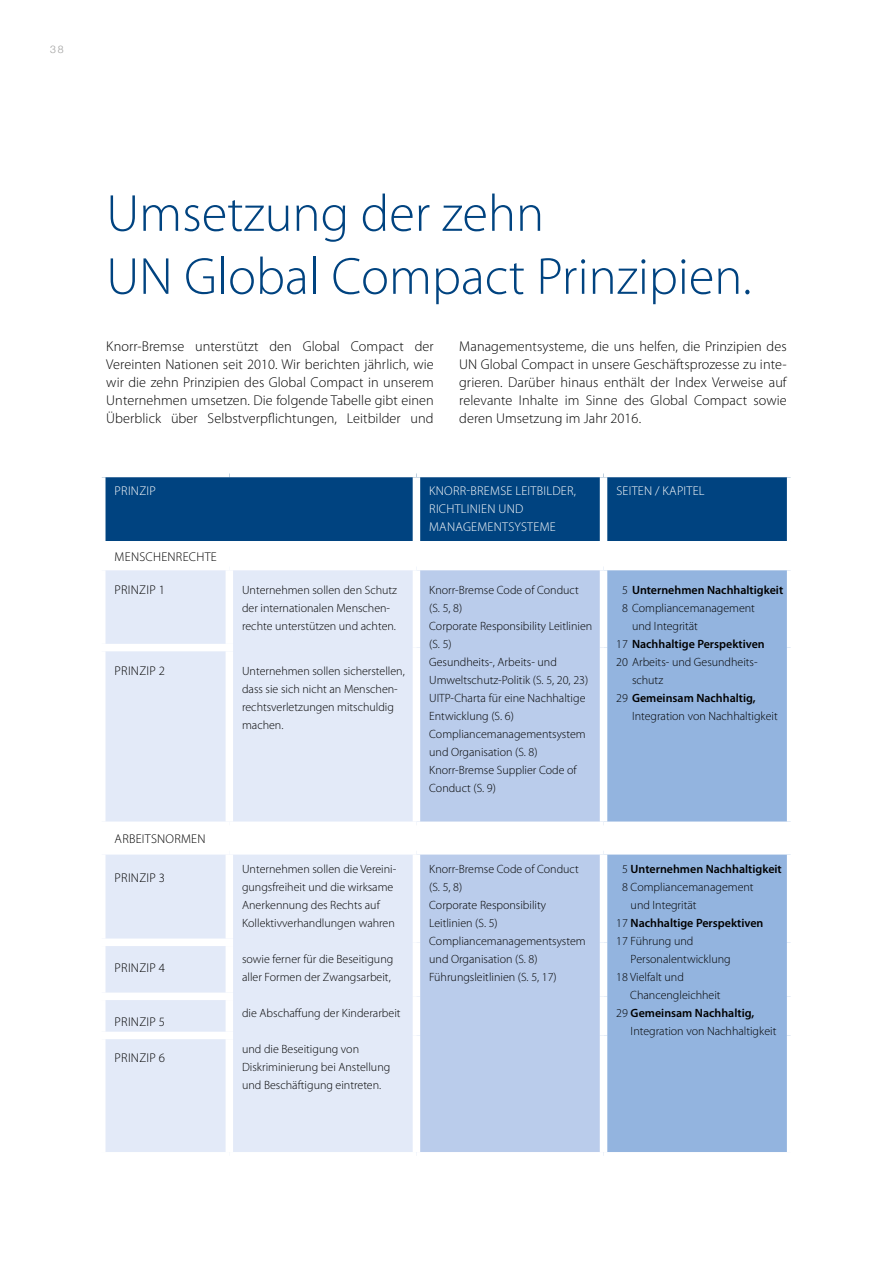
<style>
.page{position:relative;width:893px;height:1263px;background:#fff}
.page>*{position:absolute;margin:0;border:0;box-sizing:border-box;transform-origin:0 0}
.t1{font:300 52.5px/63px "Myriad Pro";color:#004380}
.t2{font:300 14.25px/18px "Myriad Pro";letter-spacing:.005em;color:#000;text-align:justify}
.t3{font:300 12.75px/18px "Myriad Pro";letter-spacing:.02em;color:#fff}
.t4{font:300 12.75px "Myriad Pro";letter-spacing:.02em;color:#000}
.t5{font:300 12px/18px "Myriad Pro";color:#000}
.t6{font:600 12px "Myriad Pro";color:#000}
.t7{font:300 10.5px "Helvetica Neue";color:#9d9d9c}
.s1{font-weight:300}
</style>
<div class="page">
<div style="left:106px;top:477px;width:681px;height:64px;background:#004380"></div>
<div style="left:106px;top:570px;width:307px;height:582px;background:#e3eaf8"></div>
<div style="left:420px;top:570px;width:180px;height:582px;background:#bacceb"></div>
<div style="left:607px;top:570px;width:180px;height:582px;background:#93b4df"></div>
<div style="left:98px;top:644px;width:135px;height:7px;background:#fff"></div>
<div style="left:98px;top:821px;width:131px;height:8px;background:#fff"></div>
<div style="left:98px;top:847px;width:131px;height:7px;background:#fff"></div>
<div style="left:98px;top:938px;width:135px;height:8px;background:#fff"></div>
<div style="left:98px;top:992px;width:135px;height:8px;background:#fff"></div>
<div style="left:98px;top:1032px;width:135px;height:7px;background:#fff"></div>
<div style="left:226px;top:570px;width:7px;height:74px;background:#fff"></div>
<div style="left:226px;top:651px;width:7px;height:170px;background:#fff"></div>
<div style="left:229px;top:821px;width:187px;height:8px;background:#fff"></div>
<div style="left:226px;top:829px;width:7px;height:18px;background:#fff"></div>
<div style="left:229px;top:847px;width:187px;height:7px;background:#fff"></div>
<div style="left:226px;top:854px;width:7px;height:84px;background:#fff"></div>
<div style="left:226px;top:946px;width:7px;height:46px;background:#fff"></div>
<div style="left:226px;top:1000px;width:7px;height:32px;background:#fff"></div>
<div style="left:226px;top:1039px;width:7px;height:113px;background:#fff"></div>
<div style="left:413px;top:477px;width:7px;height:64px;background:#fff"></div>
<div style="left:600px;top:477px;width:7px;height:64px;background:#fff"></div>
<div style="left:416px;top:821px;width:187px;height:8px;background:#fff"></div>
<div style="left:603px;top:821px;width:191px;height:8px;background:#fff"></div>
<div style="left:416px;top:847px;width:187px;height:7px;background:#fff"></div>
<div style="left:603px;top:847px;width:191px;height:7px;background:#fff"></div>
<p class="t7" style="left:50px;top:40px;width:15px">38</p>
<h1 class="t1" style="left:106px;top:181px;width:647px">Umsetzung der zehn<br>UN Global Compact Prinzipien.</h1>
<p class="t2" style="left:106px;top:337px;width:329px">Knorr-Bremse unterstützt den Global Compact der Vereinten Nationen seit 2010. Wir berichten jährlich, wie wir die zehn Prinzipien des Global Compact in unserem Unternehmen umsetzen. Die folgende Tabelle gibt einen Überblick über Selbstverpflichtungen, Leitbilder und</p>
<p class="t2" style="left:459px;top:337px;width:329px">Managementsysteme, die uns helfen, die Prinzipien des UN Global Compact in unsere Geschäftsprozesse zu inte&shy;grieren. Darüber hinaus enthält der Index Verweise auf relevante Inhalte im Sinne des Global Compact sowie deren Umsetzung im Jahr 2016.</p>
<p class="t3" style="left:115px;top:482px;width:43px">PRINZIP</p>
<p class="t3" style="left:429px;top:482px;width:148px">KNORR-BREMSE LEITBILDER,<br>RICHTLINIEN UND<br>MANAGEMENTSYSTEME</p>
<p class="t3" style="left:616px;top:482px;width:90px">SEITEN / KAPITEL</p>
<p class="t4" style="left:115px;top:549px;width:104px">MENSCHENRECHTE</p>
<p class="t4" style="left:115px;top:582px;width:52px">PRINZIP 1</p>
<p class="t5" style="left:242px;top:581px;width:156px">Unternehmen sollen den Schutz der internationalen Menschen&shy;rechte unterstützen und achten.</p>
<p class="t5" style="left:242px;top:662px;width:164px">Unternehmen sollen sicherstellen, dass sie sich nicht an Menschen&shy;rechtsverletzungen mitschuldig machen.</p>
<p class="t5" style="left:429px;top:581px;width:165px">Knorr-Bremse Code of Conduct (S. 5, 8)<br>Corporate Responsibility Leitlinien (S. 5)<br>Gesundheits-, Arbeits- und<br>Umweltschutz-Politik (S. 5, 20, 23)<br>UITP-Charta für eine Nachhaltige<br>Entwicklung (S. 6)<br>Compliancemanagementsystem und Organisation (S. 8)<br>Knorr-Bremse Supplier Code of<br>Conduct (S. 9)</p>
<p class="t6" style="left:622px;top:582px;width:163px"><span class="s1">5</span> Unternehmen Nachhaltigkeit</p>
<p class="t5" style="left:622px;top:599px;width:134px">8 Compliancemanagement</p>
<p class="t5" style="left:632px;top:617px;width:67px">und Integrität</p>
<p class="t6" style="left:616px;top:636px;width:150px"><span class="s1">17</span> Nachhaltige Perspektiven</p>
<p class="t5" style="left:616px;top:653px;width:143px">20 Arbeits- und Gesundheits-</p>
<p class="t5" style="left:632px;top:671px;width:33px">schutz</p>
<p class="t6" style="left:616px;top:690px;width:141px"><span class="s1">29</span> Gemeinsam Nachhaltig,</p>
<p class="t5" style="left:632px;top:707px;width:147px">Integration von Nachhaltigkeit</p>
<p class="t4" style="left:115px;top:663px;width:52px">PRINZIP 2</p>
<p class="t4" style="left:115px;top:831px;width:92px">ARBEITSNORMEN</p>
<p class="t4" style="left:115px;top:870px;width:52px">PRINZIP 3</p>
<p class="t5" style="left:242px;top:860px;width:156px">Unternehmen sollen die Vereini&shy;gungsfreiheit und die wirksame<br>Anerkennung des Rechts auf<br>Kollektivverhandlungen wahren</p>
<p class="t5" style="left:242px;top:950px;width:153px">sowie ferner für die Beseitigung aller Formen der Zwangsarbeit,</p>
<p class="t5" style="left:242px;top:1004px;width:160px">die Abschaffung der Kinderarbeit</p>
<p class="t5" style="left:242px;top:1040px;width:150px">und die Beseitigung von<br>Diskriminierung bei Anstellung und Beschäftigung eintreten.</p>
<p class="t4" style="left:115px;top:960px;width:52px">PRINZIP 4</p>
<p class="t4" style="left:115px;top:1014px;width:52px">PRINZIP 5</p>
<p class="t4" style="left:115px;top:1050px;width:52px">PRINZIP 6</p>
<p class="t5" style="left:429px;top:860px;width:158px">Knorr-Bremse Code of Conduct (S. 5, 8)<br>Corporate Responsibility<br>Leitlinien (S. 5)<br>Compliancemanagementsystem und Organisation (S. 8)<br>Führungsleitlinien (S. 5, 17)</p>
<p class="t6" style="left:622px;top:861px;width:161px"><span class="s1">5</span> Unternehmen Nachhaltigkeit</p>
<p class="t5" style="left:622px;top:878px;width:133px">8 Compliancemanagement</p>
<p class="t5" style="left:631px;top:896px;width:67px">und Integrität</p>
<p class="t6" style="left:616px;top:915px;width:149px"><span class="s1">17</span> Nachhaltige Perspektiven</p>
<p class="t5" style="left:616px;top:932px;width:79px">17 Führung und</p>
<p class="t5" style="left:631px;top:950px;width:102px">Personalentwicklung</p>
<p class="t5" style="left:616px;top:968px;width:69px">18 Vielfalt und</p>
<p class="t5" style="left:630px;top:986px;width:92px">Chancengleichheit</p>
<p class="t6" style="left:616px;top:1005px;width:139px"><span class="s1">29</span> Gemeinsam Nachhaltig,</p>
<p class="t5" style="left:631px;top:1022px;width:147px">Integration von Nachhaltigkeit</p>
</div>
